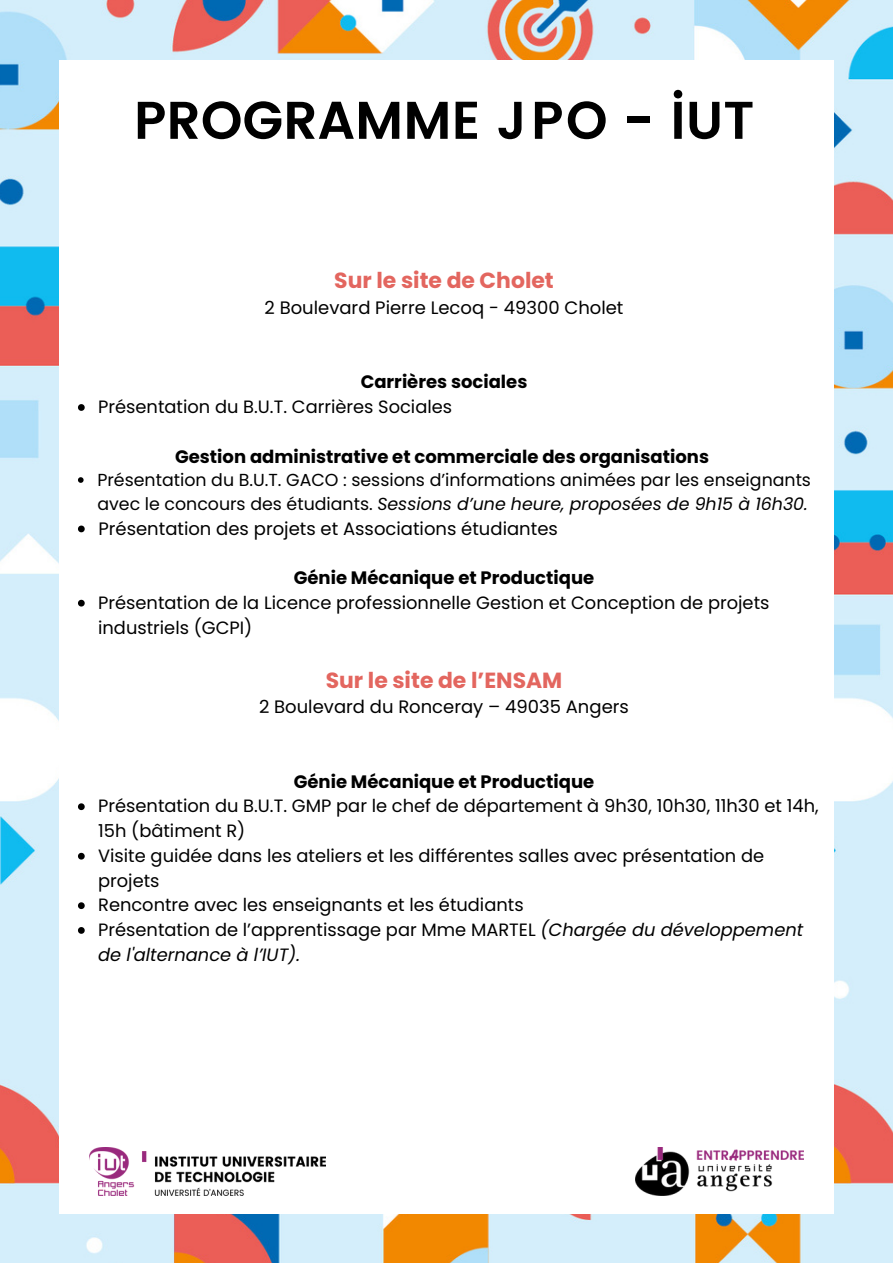
<style>
.page{position:relative;width:893px;height:1264px;background:#fff}
.page>*{position:absolute;margin:0;border:0;box-sizing:border-box;transform-origin:0 0}
.t1{font:600 52.95px "UA Poppins Titre";color:#000}
.t2{font:700 21.9px "Poppins";color:#e3665f}
.t3{font:700 18px "Poppins";color:#000}
.t4{font:18px "Poppins";color:#000}
.t5{font:17.85px/24.8px "Poppins";color:#000}
.t6{font:17.4px/23.5px "Poppins";color:#000}
.s1{font-style:italic}
</style>
<div class="page">
<img style="left:0;top:0;width:892px;height:1262px">
<div style="left:59px;top:60px;width:774px;height:1153px;background:#fff"></div>
<svg style="left:78px;top:404px;width:7px;height:7px"></svg>
<svg style="left:78px;top:477px;width:6px;height:6px"></svg>
<svg style="left:78px;top:525px;width:7px;height:7px"></svg>
<svg style="left:78px;top:599px;width:7px;height:7px"></svg>
<svg style="left:78px;top:803px;width:7px;height:7px"></svg>
<svg style="left:78px;top:852px;width:7px;height:7px"></svg>
<svg style="left:78px;top:902px;width:7px;height:7px"></svg>
<svg style="left:78px;top:927px;width:7px;height:6px"></svg>
<img style="left:89px;top:1147px;width:236px;height:48px">
<img style="left:636px;top:1147px;width:167px;height:48px">
<h1 class="t1" style="left:134px;top:83px;width:622px">PROGRAMME JPO - IUT</h1>
<p class="t2" style="left:334px;top:265px;width:221px">Sur le site de Cholet</p>
<p class="t4" style="left:264px;top:295px;width:360px">2 Boulevard Pierre Lecoq - 49300 Cholet</p>
<p class="t3" style="left:360px;top:369px;width:168px">Carrières sociales</p>
<p class="t5" style="left:98px;top:394px;width:355px">Présentation du B.U.T. Carrières Sociales</p>
<p class="t3" style="left:175px;top:443px;width:535px">Gestion administrative et commerciale des organisations</p>
<p class="t6" style="left:97px;top:468px;width:715px">Présentation du B.U.T. GACO : sessions d’informations animées par les enseignants avec le concours des étudiants. <span class="s1">Sessions d’une heure, proposées de 9h15 à 16h30.</span></p>
<p class="t4" style="left:98px;top:515px;width:461px">Présentation des projets et Associations étudiantes</p>
<p class="t3" style="left:294px;top:565px;width:302px">Génie Mécanique et Productique</p>
<p class="t5" style="left:98px;top:590px;width:672px">Présentation de la Licence professionnelle Gestion et Conception de projets industriels (GCPI)</p>
<p class="t2" style="left:325px;top:664px;width:238px">Sur le site de l’ENSAM</p>
<p class="t4" style="left:259px;top:694px;width:371px">2 Boulevard du Ronceray – 49035 Angers</p>
<p class="t3" style="left:294px;top:768px;width:302px">Génie Mécanique et Productique</p>
<p class="t5" style="left:98px;top:793px;width:722px">Présentation du B.U.T. GMP par le chef de département à 9h30, 10h30, 11h30 et 14h, 15h (bâtiment R)<br>Visite guidée dans les ateliers et les différentes salles avec présentation de projets<br>Rencontre avec les enseignants et les étudiants<br>Présentation de l’apprentissage par Mme MARTEL <span class="s1">(Chargée du développement de l'alternance à l’IUT).</span></p>
</div>
